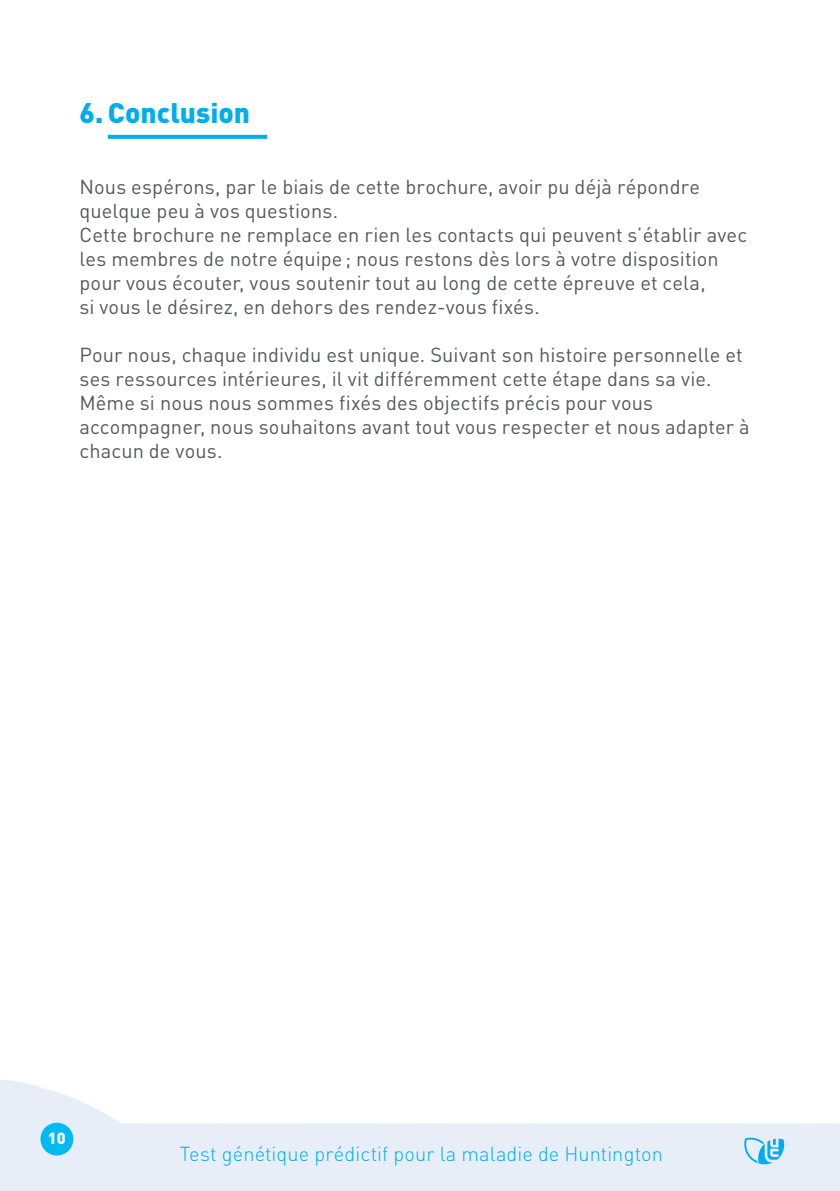
<style>
.page{position:relative;width:840px;height:1191px;background:#fff}
.page>*{position:absolute;margin:0;border:0;box-sizing:border-box;transform-origin:0 0}
.t1{font:900 28px "DINOT";color:#00aeef}
.Corps_de_texte{font:20px/24px "DINOT";letter-spacing:.005em;color:#57585a}
.t2{font:300 20px "DINOT";letter-spacing:.005em;color:#00aeef}
.t3{font:900 16px "DINOT";color:#fff}
</style>
<div class="page">
<svg style="left:0;top:1080px;width:822px;height:111px;fill:#e8eef8"></svg>
<div style="left:40px;top:1122px;width:33px;height:33px;background:#00baf1;border-radius:50%"></div>
<svg style="left:742px;top:1137px;width:41px;height:27px"></svg>
<svg style="left:822px;top:1123px;width:17px;height:68px"></svg>
<svg style="left:108px;top:135px;width:159px;height:4px"></svg>
<p class="t1" style="left:79px;top:95px;width:172px">6. Conclusion</p>
<p class="Corps_de_texte" style="left:79px;top:175px;width:621px">Nous espérons, par le biais de cette brochure, avoir pu déjà répondre quelque peu à vos questions.</p>
<p class="Corps_de_texte" style="left:79px;top:223px;width:668px">Cette brochure ne remplace en rien les contacts qui peuvent s’établir avec les membres de notre équipe; nous restons dès lors à votre disposition pour vous écouter, vous soutenir tout au long de cette épreuve et cela,</p>
<p class="Corps_de_texte" style="left:79px;top:295px;width:461px">si vous le désirez, en dehors des rendez-vous fixés.</p>
<p class="Corps_de_texte" style="left:79px;top:343px;width:664px">Pour nous, chaque individu est unique. Suivant son histoire personnelle et ses ressources intérieures, il vit différemment cette étape dans sa vie.</p>
<p class="Corps_de_texte" style="left:79px;top:391px;width:671px">Même si nous nous sommes fixés des objectifs précis pour vous accompagner, nous souhaitons avant tout vous respecter et nous adapter à chacun de vous.</p>
<p class="t3" style="left:48px;top:1127px;width:19px">10</p>
<p class="t2" style="left:180px;top:1141px;width:484px">Test génétique prédictif pour la maladie de Huntington</p>
</div>
